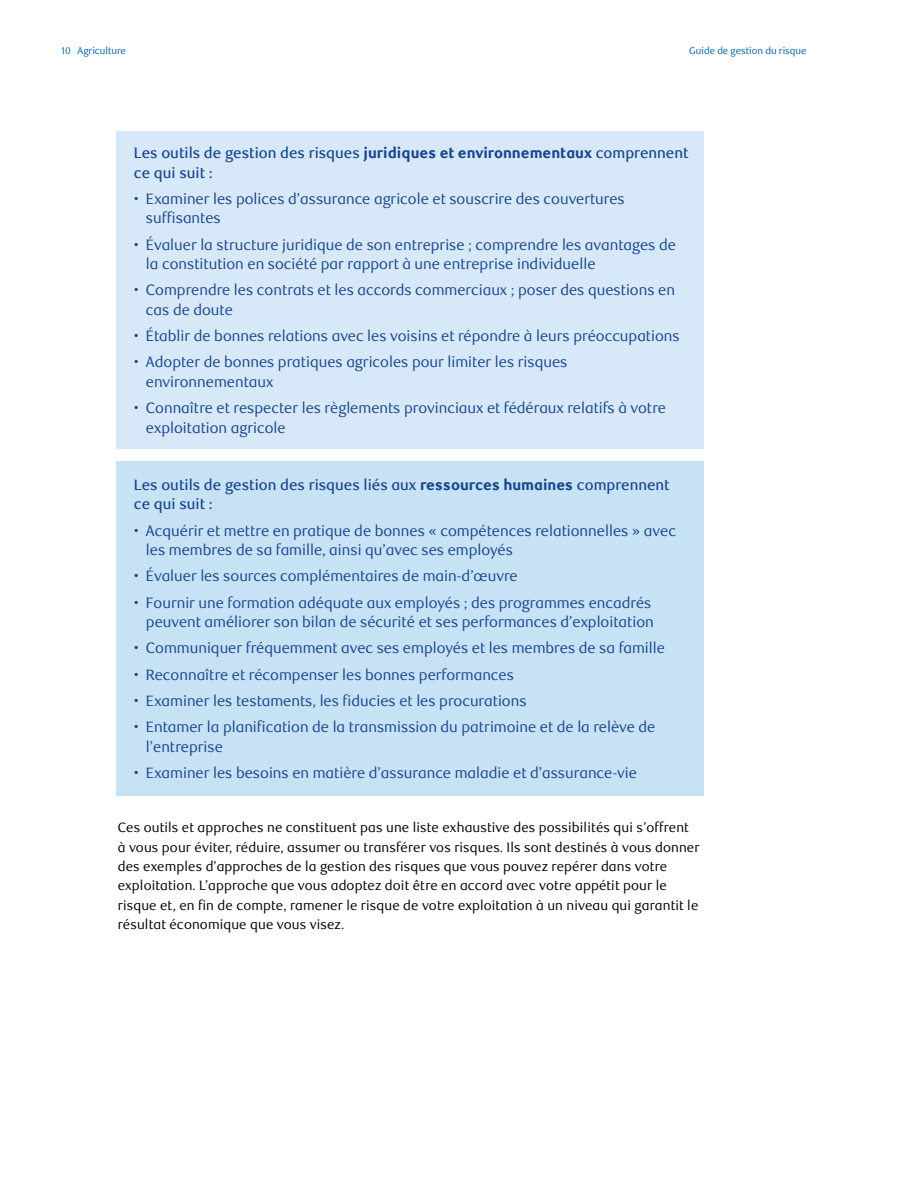
<style>
.page{position:relative;width:918px;height:1188px;background:#fff}
.page>*{position:absolute;margin:0;border:0;box-sizing:border-box;transform-origin:0 0}
.Headline_-_36pt{font:15px/19.5px "RBC Display";color:#19468d}
.Headline_-_36pt-2{font:500 15px/19.5px "RBC Display";color:#19468d}
.Body_copy_12_16{font:13.5px/19.5px "RBC Display";letter-spacing:.01em;color:#000}
.t1{font:9.75px "RBC Display";color:#0060a9}
.s1{font-weight:800}
</style>
<div class="page">
<div style="left:116px;top:131px;width:588px;height:318px;background:#d7e8f8"></div>
<div style="left:116px;top:461px;width:588px;height:335px;background:#c7e1f5"></div>
<p class="t1" style="left:62px;top:45px;width:66px">10 Agriculture</p>
<p class="t1" style="left:689px;top:45px;width:119px">Guide de gestion du risque</p>
<p class="Headline_-_36pt-2" style="left:134px;top:144px;width:556px">Les outils de gestion des risques <span class="s1">juridiques et environnementaux</span> comprennent ce qui suit :</p>
<p class="Headline_-_36pt" style="left:146px;top:189px;width:480px;text-indent:-12px">• Examiner les polices d’assurance agricole et souscrire des couvertures suffisantes</p>
<p class="Headline_-_36pt" style="left:146px;top:235px;width:532px;text-indent:-12px">• Évaluer la structure juridique de son entreprise ; comprendre les avantages de la constitution en société par rapport à une entreprise individuelle</p>
<p class="Headline_-_36pt" style="left:146px;top:281px;width:531px;text-indent:-12px">• Comprendre les contrats et les accords commerciaux ; poser des questions en cas de doute</p>
<p class="Headline_-_36pt" style="left:134px;top:327px;width:547px">• Établir de bonnes relations avec les voisins et répondre à leurs préoccupations</p>
<p class="Headline_-_36pt" style="left:146px;top:353px;width:423px;text-indent:-12px">• Adopter de bonnes pratiques agricoles pour limiter les risques environnementaux</p>
<p class="Headline_-_36pt" style="left:146px;top:399px;width:522px;text-indent:-12px">• Connaître et respecter les règlements provinciaux et fédéraux relatifs à votre exploitation agricole</p>
<p class="Headline_-_36pt-2" style="left:134px;top:475px;width:537px">Les outils de gestion des risques liés aux <span class="s1">ressources humaines</span> comprennent ce qui suit :</p>
<p class="Headline_-_36pt" style="left:146px;top:521px;width:532px;text-indent:-12px">• Acquérir et mettre en pratique de bonnes « compétences relationnelles » avec les membres de sa famille, ainsi qu’avec ses employés</p>
<p class="Headline_-_36pt" style="left:134px;top:567px;width:385px">• Évaluer les sources complémentaires de main-d’œuvre</p>
<p class="Headline_-_36pt" style="left:134px;top:593px;width:521px;text-align:right">• Fournir une formation adéquate aux employés ; des programmes encadrés peuvent améliorer son bilan de sécurité et ses performances d’exploitation</p>
<p class="Headline_-_36pt" style="left:134px;top:639px;width:533px">• Communiquer fréquemment avec ses employés et les membres de sa famille</p>
<p class="Headline_-_36pt" style="left:134px;top:665px;width:382px">• Reconnaître et récompenser les bonnes performances</p>
<p class="Headline_-_36pt" style="left:134px;top:691px;width:394px">• Examiner les testaments, les fiducies et les procurations</p>
<p class="Headline_-_36pt" style="left:146px;top:718px;width:511px;text-indent:-12px">• Entamer la planification de la transmission du patrimoine et de la relève de l’entreprise</p>
<p class="Headline_-_36pt" style="left:134px;top:763px;width:505px">• Examiner les besoins en matière d’assurance maladie et d’assurance-vie</p>
<p class="Body_copy_12_16" style="left:118px;top:818px;width:583px">Ces outils et approches ne constituent pas une liste exhaustive des possibilités qui s’offrent à vous pour éviter, réduire, assumer ou transférer vos risques. Ils sont destinés à vous donner des exemples d’approches de la gestion des risques que vous pouvez repérer dans votre exploitation. L’approche que vous adoptez doit être en accord avec votre appétit pour le risque et, en fin de compte, ramener le risque de votre exploitation à un niveau qui garantit le résultat économique que vous visez.</p>
</div>
